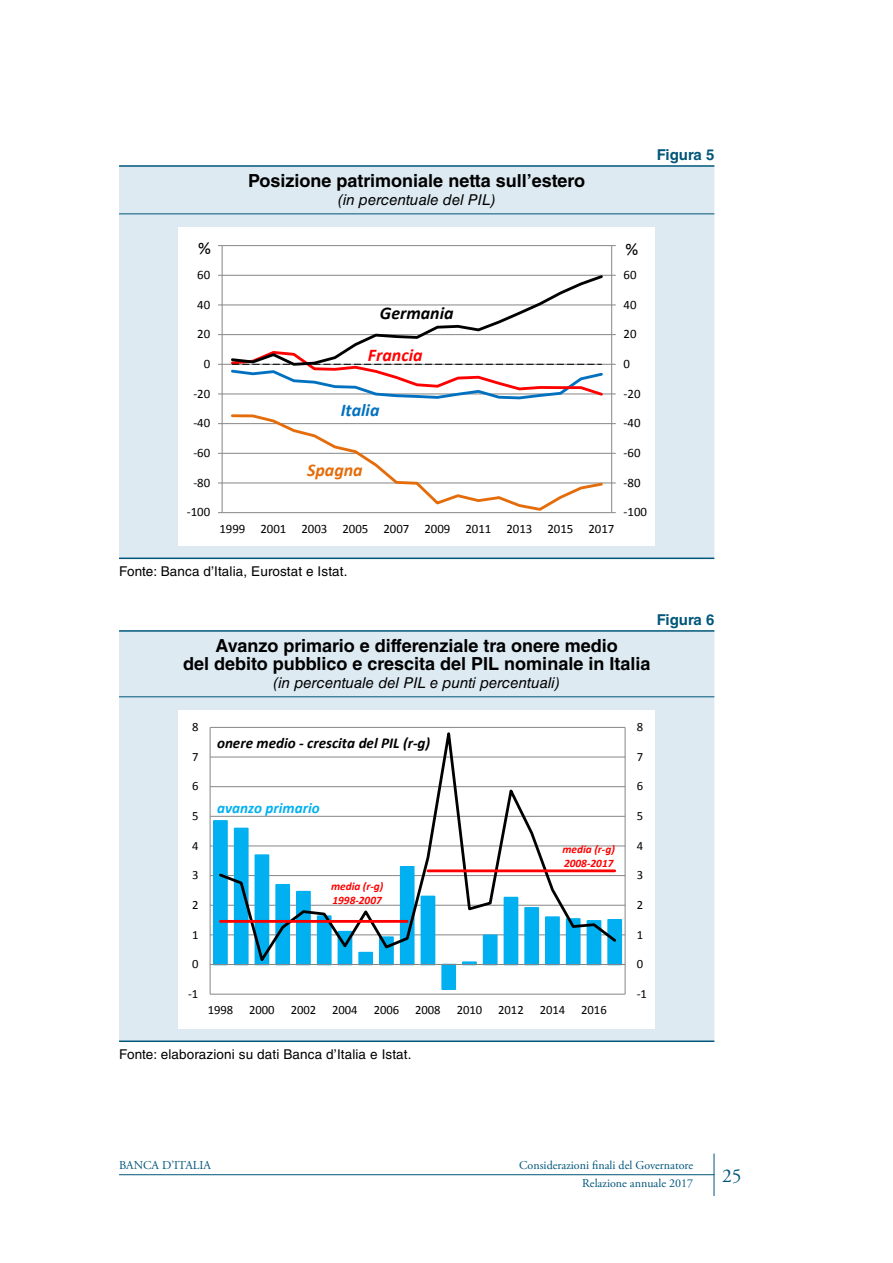
<style>
.page{position:relative;width:893px;height:1263px;background:#fff}
.page>*{position:absolute;margin:0;border:0;box-sizing:border-box;transform-origin:0 0}
.t1{font:19.5px "Adobe Garamond Pro";color:#00567a}
.t2{font:700 18px/18px "Helvetica LT Std";color:#000;text-align:center}
.t3{font:italic 700 17.85px "Calibri";color:#000}
.t4{font:italic 700 17.85px "Calibri";color:#f00}
.t5{font:italic 700 17.85px "Calibri";color:#0070c0}
.t6{font:italic 700 17.85px "Calibri";color:#e46c0a}
.t7{font:17.85px "Calibri";color:#000}
.t8{font:italic 700 15.15px "Calibri";color:#000}
.t9{font:italic 700 15.15px "Calibri";color:#00b0f0}
.t10{font:italic 15px "Helvetica LT Std";color:#000}
.t11{font:700 15px "Helvetica LT Std";color:#00567a}
.t12{font:13.5px "Helvetica LT Std";letter-spacing:.01em;color:#000}
.t13{font:12.9px "Calibri";letter-spacing:-.005em;color:#000}
.t14{font:12.6px "Calibri";letter-spacing:-.005em;color:#000}
.t15{font:12px "Adobe Garamond Pro";color:#00567a}
.t16{font:italic 700 11.4px/13.8px "Calibri";color:#f00}
</style>
<div class="page">
<hr style="left:119px;top:1174px;width:595px;height:1px;background:#00567a">
<hr style="left:714px;top:1153px;width:1px;height:43px;background:#00567a">
<div style="left:119px;top:167px;width:595px;height:391px;background:#ddeaf2"></div>
<hr style="left:119px;top:165px;width:595px;height:2px;background:#00567a">
<hr style="left:119px;top:213px;width:595px;height:1px;background:#00567a">
<hr style="left:119px;top:558px;width:595px;height:1px;background:#00567a">
<div style="left:179px;top:227px;width:476px;height:318px;background:#fff"></div>
<hr style="left:222px;top:512px;width:390px;height:1px;background:#868686">
<hr style="left:222px;top:483px;width:390px;height:1px;background:#868686">
<hr style="left:222px;top:453px;width:390px;height:1px;background:#868686">
<hr style="left:222px;top:423px;width:390px;height:1px;background:#868686">
<hr style="left:222px;top:394px;width:390px;height:1px;background:#868686">
<hr style="left:222px;top:334px;width:390px;height:1px;background:#868686">
<hr style="left:222px;top:305px;width:390px;height:1px;background:#868686">
<hr style="left:222px;top:275px;width:390px;height:1px;background:#868686">
<hr style="left:222px;top:245px;width:390px;height:1px;background:#868686">
<hr style="left:611px;top:246px;width:1px;height:267px;background:#868686">
<hr style="left:222px;top:246px;width:1px;height:267px;background:#868686">
<hr style="left:222px;top:364px;width:390px;height:1px;background:#868686">
<svg style="left:230px;top:414px;width:375px;height:97px"></svg>
<svg style="left:229px;top:274px;width:376px;height:126px"></svg>
<div style="left:119px;top:632px;width:595px;height:408px;background:#ddeaf2"></div>
<hr style="left:119px;top:630px;width:595px;height:2px;background:#00567a">
<hr style="left:119px;top:696px;width:595px;height:1px;background:#00567a">
<hr style="left:119px;top:1040px;width:595px;height:2px;background:#00567a">
<div style="left:179px;top:709px;width:476px;height:319px;background:#fff"></div>
<hr style="left:210px;top:994px;width:415px;height:1px;background:#868686">
<hr style="left:210px;top:934px;width:415px;height:1px;background:#868686">
<hr style="left:210px;top:905px;width:415px;height:1px;background:#868686">
<hr style="left:210px;top:875px;width:415px;height:1px;background:#868686">
<hr style="left:210px;top:846px;width:415px;height:1px;background:#868686">
<hr style="left:210px;top:816px;width:415px;height:1px;background:#868686">
<hr style="left:210px;top:786px;width:415px;height:1px;background:#868686">
<hr style="left:210px;top:757px;width:415px;height:1px;background:#868686">
<hr style="left:210px;top:727px;width:415px;height:1px;background:#868686">
<div style="left:214px;top:821px;width:13px;height:143px;background:#00b0f0"></div>
<div style="left:213px;top:820px;width:15px;height:145px;border:2px solid #00b0f0"></div>
<div style="left:442px;top:964px;width:13px;height:25px;background:#00b0f0"></div>
<div style="left:441px;top:964px;width:15px;height:26px;border:2px solid #00b0f0"></div>
<div style="left:607px;top:919px;width:15px;height:46px;border:2px solid #00b0f0"></div>
<hr style="left:625px;top:727px;width:1px;height:267px;background:#868686">
<hr style="left:210px;top:727px;width:1px;height:267px;background:#868686">
<hr style="left:210px;top:964px;width:415px;height:1px;background:#868686">
<svg style="left:217px;top:726px;width:402px;height:240px"></svg>
<hr style="left:220px;top:920px;width:187px;height:3px;background:#f00">
<hr style="left:428px;top:869px;width:187px;height:3px;background:#f00">
<p class="t2" style="left:248px;top:172px;width:338px">Posizione patrimoniale netta sull’estero</p>
<p class="t10" style="left:338px;top:191px;width:159px">(in percentuale del PIL)</p>
<p class="t11" style="left:657px;top:145px;width:59px">Figura 5</p>
<p class="t13" style="left:197px;top:237px;width:14px">80</p>
<p class="t13" style="left:624px;top:237px;width:14px">80</p>
<p class="t7" style="left:198px;top:237px;width:14px">%</p>
<p class="t7" style="left:625px;top:238px;width:14px">%</p>
<p class="t13" style="left:197px;top:267px;width:14px">60</p>
<p class="t13" style="left:624px;top:267px;width:14px">60</p>
<p class="t13" style="left:197px;top:296px;width:14px">40</p>
<p class="t3" style="left:380px;top:301px;width:75px">Germania</p>
<p class="t13" style="left:624px;top:296px;width:14px">40</p>
<p class="t13" style="left:197px;top:326px;width:14px">20</p>
<p class="t13" style="left:624px;top:326px;width:14px">20</p>
<p class="t13" style="left:204px;top:356px;width:8px">0</p>
<p class="t4" style="left:368px;top:344px;width:56px">Francia</p>
<p class="t13" style="left:624px;top:356px;width:8px">0</p>
<p class="t13" style="left:193px;top:385px;width:18px">-20</p>
<p class="t13" style="left:624px;top:385px;width:18px">-20</p>
<p class="t5" style="left:341px;top:399px;width:40px">Italia</p>
<p class="t13" style="left:193px;top:415px;width:18px">-40</p>
<p class="t13" style="left:624px;top:415px;width:18px">-40</p>
<p class="t13" style="left:193px;top:445px;width:18px">-60</p>
<p class="t13" style="left:624px;top:445px;width:18px">-60</p>
<p class="t13" style="left:193px;top:474px;width:18px">-80</p>
<p class="t6" style="left:307px;top:459px;width:57px">Spagna</p>
<p class="t13" style="left:624px;top:474px;width:18px">-80</p>
<p class="t13" style="left:187px;top:504px;width:25px">-100</p>
<p class="t13" style="left:624px;top:504px;width:25px">-100</p>
<p class="t13" style="left:219px;top:520px;width:396px">1999 2001 2003 2005 2007 2009 2011 2013 2015 2017</p>
<p class="t12" style="left:119px;top:564px;width:230px">Fonte: Banca d’Italia, Eurostat e Istat.</p>
<p class="t11" style="left:657px;top:610px;width:59px">Figura 6</p>
<p class="t2" style="left:183px;top:637px;width:469px">Avanzo primario e differenziale tra onere medio<br>del debito pubblico e crescita del PIL nominale in Italia</p>
<p class="t10" style="left:274px;top:674px;width:288px">(in percentuale del PIL e punti percentuali)</p>
<p class="t14" style="left:192px;top:719px;width:8px">8</p>
<p class="t14" style="left:192px;top:748px;width:8px">7</p>
<p class="t14" style="left:192px;top:778px;width:8px">6</p>
<p class="t14" style="left:192px;top:808px;width:8px">5</p>
<p class="t14" style="left:192px;top:837px;width:8px">4</p>
<p class="t14" style="left:192px;top:867px;width:8px">3</p>
<p class="t14" style="left:192px;top:897px;width:8px">2</p>
<p class="t14" style="left:192px;top:926px;width:8px">1</p>
<p class="t14" style="left:192px;top:956px;width:8px">0</p>
<p class="t14" style="left:188px;top:986px;width:12px">-1</p>
<p class="t8" style="left:217px;top:733px;width:215px">onere medio - crescita del PIL (r-g)</p>
<p class="t9" style="left:217px;top:798px;width:104px">avanzo primario</p>
<p class="t16" style="left:331px;top:879px;width:54px">media (r-g)<br>1998-2007</p>
<p class="t16" style="left:562px;top:842px;width:54px">media (r-g)<br>2008-2017</p>
<p class="t14" style="left:208px;top:1002px;width:27px">1998</p>
<p class="t14" style="left:249px;top:1002px;width:27px">2000</p>
<p class="t14" style="left:291px;top:1002px;width:27px">2002</p>
<p class="t14" style="left:332px;top:1002px;width:27px">2004</p>
<p class="t14" style="left:374px;top:1002px;width:27px">2006</p>
<p class="t14" style="left:415px;top:1002px;width:27px">2008</p>
<p class="t14" style="left:457px;top:1002px;width:27px">2010</p>
<p class="t14" style="left:498px;top:1002px;width:27px">2012</p>
<p class="t14" style="left:540px;top:1002px;width:27px">2014</p>
<p class="t14" style="left:581px;top:1002px;width:27px">2016</p>
<p class="t12" style="left:119px;top:1047px;width:294px">Fonte: elaborazioni su dati Banca d’Italia e Istat.</p>
<p class="t14" style="left:637px;top:719px;width:8px">8</p>
<p class="t14" style="left:637px;top:748px;width:8px">7</p>
<p class="t14" style="left:637px;top:778px;width:8px">6</p>
<p class="t14" style="left:637px;top:808px;width:8px">5</p>
<p class="t14" style="left:637px;top:837px;width:8px">4</p>
<p class="t14" style="left:637px;top:867px;width:8px">3</p>
<p class="t14" style="left:637px;top:897px;width:8px">2</p>
<p class="t14" style="left:637px;top:926px;width:8px">1</p>
<p class="t14" style="left:637px;top:956px;width:8px">0</p>
<p class="t14" style="left:637px;top:986px;width:12px">-1</p>
<p class="t15" style="left:119px;top:1158px;width:93px">BANCA D’ITALIA</p>
<p class="t15" style="left:519px;top:1158px;width:175px">Considerazioni finali del Governatore</p>
<p class="t15" style="left:582px;top:1176px;width:112px">Relazione annuale 2017</p>
<p class="t1" style="left:722px;top:1164px;width:21px">25</p>
</div>
